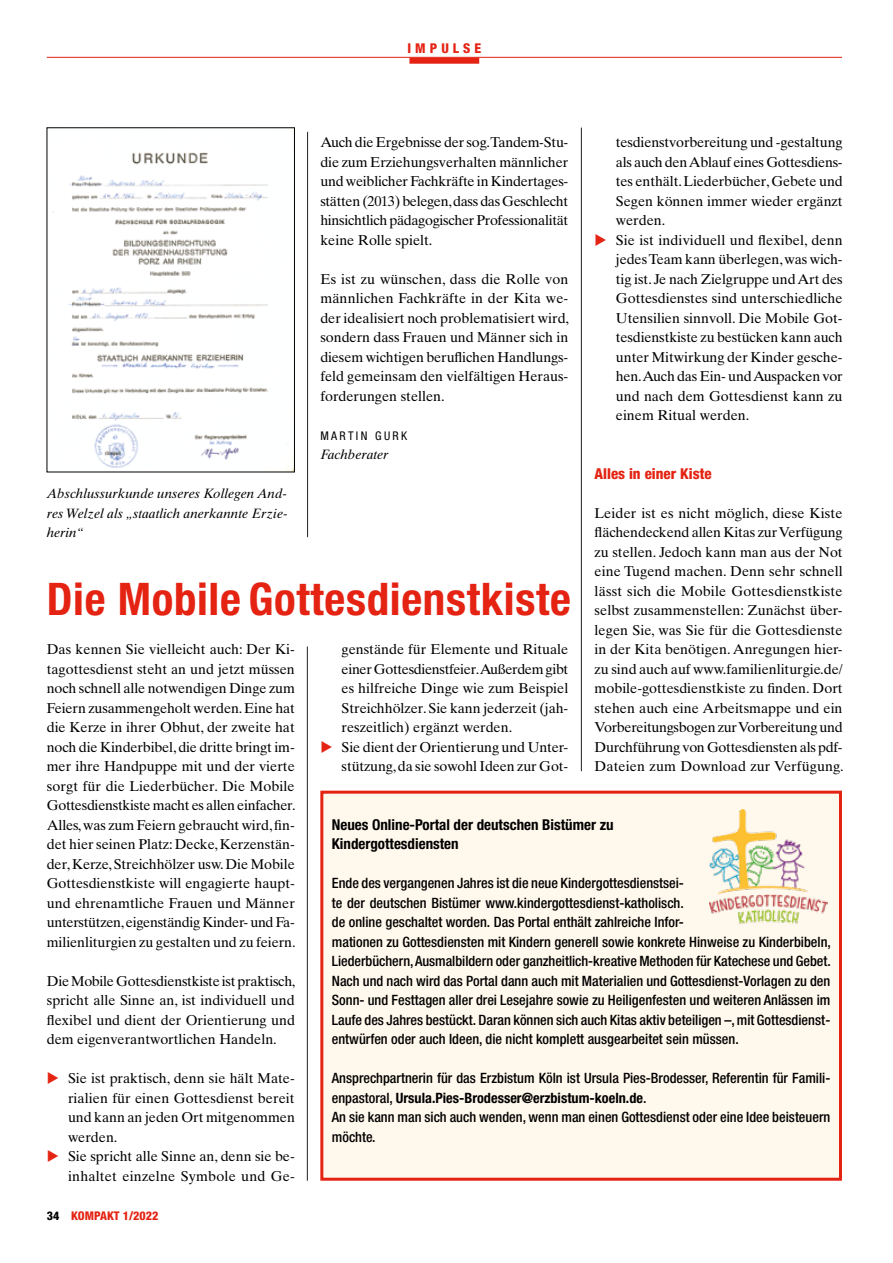
<style>
.page{position:relative;width:893px;height:1263px;background:#fff}
.page>*{position:absolute;margin:0;border:0;box-sizing:border-box;transform-origin:0 0}
.Head1a{font:700 condensed 45px "Helvetica Neue";letter-spacing:.015em;color:#e42313}
.helv{font:700 condensed 15px "Helvetica Neue";color:#000}
.Head3{font:800 condensed 15px "Helvetica Neue";color:#e42313}
.Fließtext{font:14.25px/19.5px "Times Ten";color:#000;text-align:justify}
.helv-2{font:500 condensed 14.25px/19.5px "Helvetica Neue";color:#000}
.Bildunterschrift{font:italic 13.5px/19.5px "Times Ten";color:#000;text-align:justify}
.kopfzeile{font:800 condensed 13.5px "Helvetica Neue";letter-spacing:.3em;color:#e42313}
.t1{font:800 condensed 12px "Helvetica Neue";color:#e42313}
.credits{font:condensed 12px "Helvetica Neue";letter-spacing:.2em;color:#000}
.s1{color:#e42313}
.s2{font-weight:700}
.s3{color:#000}
</style>
<div class="page">
<hr style="left:47px;top:57px;width:795px;height:1px;background:#e42313">
<div style="left:409px;top:58px;width:70px;height:6px;background:#e42313"></div>
<hr style="left:307px;top:132px;width:1px;height:405px;background:#1f2023">
<hr style="left:307px;top:646px;width:1px;height:535px;background:#1f2023">
<hr style="left:581px;top:128px;width:1px;height:643px;background:#1f2023">
<img style="left:52px;top:152px;width:241px;height:318px">
<div style="left:322px;top:792px;width:518px;height:387px;background:#fff8ec"></div>
<div style="left:320px;top:791px;width:522px;height:390px;border:3px solid #e42313"></div>
<img style="left:709px;top:809px;width:119px;height:115px">
<p class="kopfzeile" style="left:407px;top:40px;width:75px">IMPULSE</p>
<p class="Fließtext" style="left:320px;top:132px;width:250px">Auch die Ergebnisse der sog. Tandem-Stu&shy;die zum Erziehungsverhalten männlicher und weiblicher Fachkräfte in Kindertages&shy;stätten (2013) belegen, dass das Geschlecht hinsichtlich pädagogischer Professionalität keine Rolle spielt.</p>
<p class="Fließtext" style="left:320px;top:269px;width:250px">Es ist zu wünschen, dass die Rolle von männlichen Fachkräfte in der Kita we&shy;der idealisiert noch problematisiert wird, sondern dass Frauen und Männer sich in diesem wichtigen beruflichen Handlungs&shy;feld gemeinsam den vielfältigen Heraus&shy;forderungen stellen.</p>
<p class="credits" style="left:320px;top:428px;width:88px">MARTIN GURK</p>
<p class="Bildunterschrift" style="left:320px;top:445px;width:70px">Fachberater</p>
<p class="Fließtext" style="left:616px;top:132px;width:228px">tesdienstvorbereitung und -gestaltung als auch den Ablauf eines Gottesdiens&shy;tes enthält. Liederbücher, Gebete und Segen können immer wieder ergänzt werden.</p>
<p class="Fließtext" style="left:616px;top:230px;width:228px;text-indent:-21px"><span class="s1">◆</span> Sie ist individuell und flexibel, denn jedes Team kann überlegen, was wich&shy;tig ist. Je nach Zielgruppe und Art des Gottesdienstes sind unterschiedliche Utensilien sinnvoll. Die Mobile Got&shy;tesdienstkiste zu bestücken kann auch unter Mitwirkung der Kinder gesche&shy;hen. Auch das Ein- und Auspacken vor und nach dem Gottesdienst kann zu einem Ritual werden.</p>
<p class="Head3" style="left:595px;top:464px;width:119px">Alles in einer Kiste</p>
<p class="Fließtext" style="left:595px;top:503px;width:250px">Leider ist es nicht möglich, diese Kiste flächendeckend allen Kitas zur Verfügung zu stellen. Jedoch kann man aus der Not eine Tugend machen. Denn sehr schnell lässt sich die Mobile Gottesdienstkiste selbst zusammenstellen: Zunächst über&shy;legen Sie, was Sie für die Gottesdienste in der Kita benötigen. Anregungen hier&shy;zu sind auch auf www.familienliturgie.de/ mobile-gottesdienstkiste zu finden. Dort stehen auch eine Arbeitsmappe und ein Vorbereitungsbogen zur Vorbereitung und Durchführung von Gottesdiensten als pdf-Dateien zum Download zur Verfügung.</p>
<p class="Bildunterschrift" style="left:47px;top:484px;width:242px">Abschlussurkunde unseres Kollegen And&shy;res Welzel als „staatlich anerkannte Erzie&shy;herin“</p>
<p class="Head1a" style="left:47px;top:572px;width:526px">Die Mobile Gottesdienstkiste</p>
<p class="Fließtext" style="left:47px;top:639px;width:251px">Das kennen Sie vielleicht auch: Der Ki&shy;tagottesdienst steht an und jetzt müssen noch schnell alle notwendigen Dinge zum Feiern zusammengeholt werden. Eine hat die Kerze in ihrer Obhut, der zweite hat noch die Kinderbibel, die dritte bringt im&shy;mer ihre Handpuppe mit und der vierte sorgt für die Liederbücher. Die Mobile Gottesdienstkiste macht es allen einfacher.<br>Alles, was zum Feiern gebraucht wird, fin&shy;det hier seinen Platz: Decke, Kerzenstän&shy;der, Kerze, Streichhölzer usw. Die Mobile Gottesdienstkiste will engagierte haupt&shy;und ehrenamtliche Frauen und Männer unterstützen, eigenständig Kinder- und Fa&shy;milienliturgien zu gestalten und zu feiern.</p>
<p class="Fließtext" style="left:47px;top:971px;width:250px">Die Mobile Gottesdienstkiste ist praktisch, spricht alle Sinne an, ist individuell und flexibel und dient der Orientierung und dem eigenverantwortlichen Handeln.</p>
<p class="Fließtext" style="left:68px;top:1068px;width:228px;text-indent:-21px"><span class="s1">◆</span> Sie ist praktisch, denn sie hält Mate&shy;rialien für einen Gottesdienst bereit und kann an jeden Ort mitgenommen werden.</p>
<p class="Fließtext" style="left:47px;top:1146px;width:250px;text-align:right"><span class="s1">◆</span> Sie spricht alle Sinne an, denn sie be&shy;inhaltet einzelne Symbole und Ge-</p>
<p class="Fließtext" style="left:342px;top:639px;width:228px">genstände für Elemente und Rituale einer Gottesdienstfeier. Außerdem gibt es hilfreiche Dinge wie zum Beispiel Streichhölzer. Sie kann jederzeit (jah&shy;reszeitlich) ergänzt werden.</p>
<p class="Fließtext" style="left:320px;top:737px;width:250px;text-align:right"><span class="s1">◆</span> Sie dient der Orientierung und Unter&shy;stützung, da sie sowohl Ideen zur Got-</p>
<p class="helv" style="left:332px;top:815px;width:283px">Neues Online-Portal der deutschen Bistümer zu</p>
<p class="helv" style="left:332px;top:835px;width:128px">Kindergottesdiensten</p>
<p class="helv-2" style="left:332px;top:873px;width:501px">Ende des vergangenen Jahres ist die neue Kindergottesdienstsei-<br>te der deutschen Bistümer www.kindergottesdienst-katholisch.<br>de online geschaltet worden. Das Portal enthält zahlreiche Infor-<br>mationen zu Gottesdiensten mit Kindern generell sowie konkrete Hinweise zu Kinderbibeln, Liederbüchern, Ausmalbildern oder ganzheitlich-kreative Methoden für Katechese und Gebet.</p>
<p class="helv-2" style="left:332px;top:971px;width:500px;text-align:justify">Nach und nach wird das Portal dann auch mit Materialien und Gottesdienst-Vorlagen zu den Sonn- und Festtagen aller drei Lesejahre sowie zu Heiligenfesten und weiteren Anlässen im Laufe des Jahres bestückt. Daran können sich auch Kitas aktiv beteiligen –, mit Gottesdienst&shy;entwürfen oder auch Ideen, die nicht komplett ausgearbeitet sein müssen.</p>
<p class="helv-2" style="left:332px;top:1068px;width:500px">Ansprechpartnerin für das Erzbistum Köln ist Ursula Pies-Brodesser, Referentin für Famili&shy;enpastoral, <span class="s2">Ursula.Pies-Brodesser@erzbistum-koeln.de</span>.</p>
<p class="helv-2" style="left:332px;top:1107px;width:500px">An sie kann man sich auch wenden, wenn man einen Gottesdienst oder eine Idee beisteuern möchte.</p>
<p class="t1" style="left:47px;top:1208px;width:113px"><span class="s3">34</span> KOMPAKT 1/2022</p>
</div>
